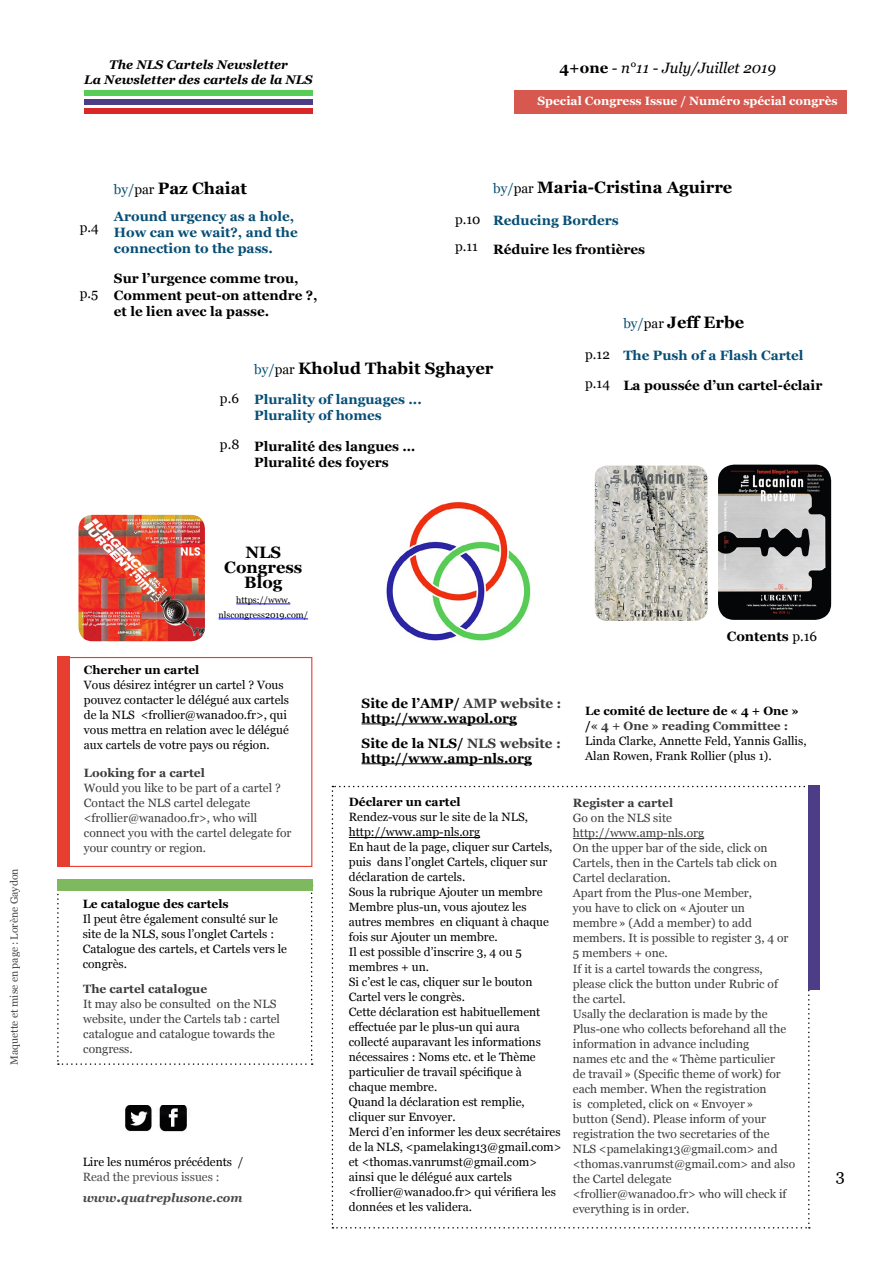
<style>
.page{position:relative;width:893px;height:1263px;background:#fff}
.page>*{position:absolute;margin:0;border:0;box-sizing:border-box;transform-origin:0 0}
.t1{font:700 16.5px/15px "Georgia";color:#000;text-align:center}
.t2{font:16.5px "Georgia";color:#000}
.t3{font:italic 15px "Georgia";color:#000}
.t4{font:700 13.5px/16.2px "Georgia";color:#000}
.t5{font:700 13.5px/16.2px "Georgia";color:#064e75}
.t6{font:13.5px "Georgia";color:#000}
.t7{font:italic 700 12.45px/15px "Georgia";color:#000;text-align:center}
.t8{font:12px/15px "Georgia";color:#000}
.t9{font:12px/15px "Georgia";color:#3c3c3b}
.t10{font:700 12px "Georgia";color:#000}
.t11{font:700 12px "Georgia";color:#3c3c3b}
.t12{font:12px/21px "Georgia";color:#4a4a49}
.t13{font:700 12px "Georgia";color:#fff}
.t14{font:10.5px "Georgia";color:#474746}
.t15{font:9px/15px "Georgia";color:#000;text-align:center}
.s1{font-weight:700;font-style:normal}
.s2{font-weight:400;font-size:13.5px;color:#064e75}
.s3{font-weight:400;font-size:13.5px}
.s4{font-weight:400;color:#000}
.s5{font-weight:400}
.s6{font-weight:700;font-style:italic}
.s7{font-weight:700;font-style:italic;font-size:15px}
.s8{color:#3c3c3b}
.s9{font-weight:700}
.s10{font-weight:700;color:#3c3c3b}
</style>
<div class="page">
<div style="left:515px;top:90px;width:332px;height:24px;background:#d7584e"></div>
<img style="left:159px;top:1105px;width:28px;height:27px">
<img style="left:126px;top:1105px;width:26px;height:27px">
<div style="left:84px;top:99px;width:228px;height:6px;background:#4c3d86"></div>
<div style="left:84px;top:90px;width:228px;height:6px;background:#58cd55"></div>
<div style="left:68px;top:657px;width:244px;height:210px;border:1px solid #e83e31"></div>
<svg style="left:332px;top:786px;width:478px;height:442px"></svg>
<svg style="left:57px;top:884px;width:256px;height:181px"></svg>
<div style="left:57px;top:657px;width:13px;height:210px;background:#e83e31"></div>
<div style="left:57px;top:879px;width:255px;height:11px;background:#7eb960"></div>
<div style="left:808px;top:785px;width:12px;height:205px;background:#4c3d86"></div>
<div style="left:84px;top:108px;width:228px;height:6px;background:#d92629"></div>
<hr style="left:362px;top:763px;width:170px;height:1px;background:#000">
<hr style="left:362px;top:723px;width:155px;height:1px;background:#000">
<img style="left:718px;top:465px;width:113px;height:155px">
<img style="left:386px;top:501px;width:145px;height:140px">
<img style="left:79px;top:515px;width:126px;height:126px">
<hr style="left:236px;top:604px;width:54px;height:1px;background:#00f">
<hr style="left:219px;top:619px;width:89px;height:1px;background:#00f">
<img style="left:594px;top:466px;width:113px;height:155px">
<p class="t14" style="left:6px;top:1065px;width:198px;rotate:-90deg">Maquette et mise en page : Lorène Gaydon</p>
<p class="t7" style="left:84px;top:57px;width:230px">The NLS Cartels Newsletter<br>La Newsletter des cartels de la NLS</p>
<p class="t3" style="left:559px;top:57px;width:218px"><span class="s1">4+one</span> - n°11 - July/Juillet 2019</p>
<p class="t13" style="left:537px;top:93px;width:302px">Special Congress Issue / Numéro spécial congrès</p>
<p class="t6" style="left:80px;top:218px;width:20px">p.4</p>
<p class="t6" style="left:80px;top:284px;width:20px">p.5</p>
<h1 class="t1" style="left:114px;top:181px;width:135px"><span class="s2">by/</span><span class="s3">par</span> Paz Chaiat</h1>
<p class="t5" style="left:114px;top:208px;width:185px">Around urgency as a hole,<br>How can we wait?, and the connection to the pass.</p>
<p class="t4" style="left:114px;top:271px;width:205px">Sur l’urgence comme trou,<br>Comment peut-on attendre ?, et le lien avec la passe.</p>
<h1 class="t1" style="left:493px;top:180px;width:241px"><span class="s2">by/</span><span class="s3">par</span> Maria-Cristina Aguirre</h1>
<p class="t5" style="left:455px;top:208px;width:165px;line-height:25.8px"><span class="s4">p.10</span> Reducing Borders <span class="s4">p.11</span></p>
<p class="t4" style="left:493px;top:241px;width:153px">Réduire les frontières</p>
<h1 class="t1" style="left:623px;top:315px;width:122px"><span class="s2">by/</span><span class="s3">par</span> Jeff Erbe</h1>
<p class="t6" style="left:220px;top:388px;width:20px">p.6</p>
<p class="t6" style="left:220px;top:434px;width:21px">p.8</p>
<h1 class="t1" style="left:254px;top:361px;width:241px"><span class="s2">by/</span><span class="s3">par</span> Kholud Thabit Sghayer</h1>
<p class="t5" style="left:254px;top:391px;width:169px">Plurality of languages ...<br>Plurality of homes</p>
<p class="t4" style="left:254px;top:438px;width:163px">Pluralité des langues …<br>Pluralité des foyers</p>
<p class="t5" style="left:623px;top:347px;width:182px">The Push of a Flash Cartel</p>
<p class="t6" style="left:585px;top:344px;width:26px">p.12</p>
<p class="t4" style="left:585px;top:377px;width:239px"><sup>p.14</sup> La poussée d’un cartel-éclair</p>
<h1 class="t1" style="left:224px;top:545px;width:80px">NLS<br>Congress<br>Blog</h1>
<p class="t15" style="left:219px;top:592px;width:91px">https://www. nlscongress2019.com/</p>
<p class="t4" style="left:727px;top:628px;width:92px">Contents <span class="s5">p.16</span></p>
<p class="t10" style="left:84px;top:663px;width:117px">Chercher un cartel</p>
<p class="t8" style="left:84px;top:677px;width:207px">Vous désirez intégrer un cartel ? Vous pouvez contacter le délégué aux cartels de la NLS &lt;frollier@wanadoo.fr&gt;, qui vous mettra en relation avec le délégué aux cartels de votre pays ou région.</p>
<p class="t11" style="left:84px;top:765px;width:122px">Looking for a cartel</p>
<p class="t9" style="left:84px;top:780px;width:209px">Would you like to be part of a cartel ?<br>Contact the NLS cartel delegate &lt;frollier@wanadoo.fr&gt;, who will connect you with the cartel delegate for your country or region.</p>
<p class="t10" style="left:83px;top:896px;width:148px">Le catalogue des cartels</p>
<p class="t8" style="left:83px;top:910px;width:206px">Il peut être également consulté sur le site de la NLS, sous l’onglet Cartels :<br>Catalogue des cartels, et Cartels vers le congrès.</p>
<p class="t11" style="left:83px;top:981px;width:125px">The cartel catalogue</p>
<p class="t9" style="left:83px;top:996px;width:198px">It may also be consulted on the NLS website, under the Cartels tab : cartel catalogue and catalogue towards the congress.</p>
<p class="t8" style="left:83px;top:1154px;width:162px">Lire les numéros précédents /</p>
<p class="t12" style="left:83px;top:1166px;width:161px">Read the previous issues : <span class="s6">www</span><span class="s7">.</span><span class="s6">quatreplusone.com</span></p>
<p class="t4" style="left:362px;top:695px;width:201px;line-height:15px">Site de l’AMP/ <span class="s8">AMP website : </span>http://www.wapol.org</p>
<p class="t4" style="left:362px;top:735px;width:201px;line-height:15px">Site de la NLS/ <span class="s8">NLS website : </span>http://www.amp-nls.org</p>
<p class="t8" style="left:585px;top:703px;width:223px"><span class="s9">Le comité de lecture de « 4 + One » /</span><span class="s10">« 4 + One » reading Committee :<br></span>Linda Clarke, Annette Feld, Yannis Gallis, Alan Rowen, Frank Rollier (plus 1).</p>
<p class="t10" style="left:349px;top:794px;width:113px">Déclarer un cartel</p>
<p class="t8" style="left:349px;top:809px;width:214px">Rendez-vous sur le site de la NLS, http://www.amp-nls.org<br>En haut de la page, cliquer sur Cartels, puis dans l’onglet Cartels, cliquer sur déclaration de cartels.<br>Sous la rubrique Ajouter un membre<br>Membre plus-un, vous ajoutez les autres membres en cliquant à chaque fois sur Ajouter un membre.<br>Il est possible d’inscrire 3, 4 ou 5 membres + un.<br>Si c’est le cas, cliquer sur le bouton<br>Cartel vers le congrès.<br>Cette déclaration est habituellement effectuée par le plus-un qui aura collecté auparavant les informations nécessaires : Noms etc. et le Thème particulier de travail spécifique à chaque membre.<br>Quand la déclaration est remplie, cliquer sur Envoyer.<br>Merci d’en informer les deux secrétaires de la NLS, &lt;pamelaking13@gmail.com&gt; et &lt;thomas.vanrumst@gmail.com&gt; ainsi que le délégué aux cartels &lt;frollier@wanadoo.fr&gt; qui vérifiera les données et les validera.</p>
<p class="t11" style="left:573px;top:796px;width:102px">Register a cartel</p>
<p class="t9" style="left:573px;top:810px;width:224px">Go on the NLS site http://www.amp-nls.org<br>On the upper bar of the side, click on<br>Cartels, then in the Cartels tab click on<br>Cartel declaration.<br>Apart from the Plus-one Member,<br>you have to click on «Ajouter un membre» (Add a member) to add members. It is possible to register 3, 4 or<br>5 members + one.<br>If it is a cartel towards the congress, please click the button under Rubric of the cartel.<br>Usally the declaration is made by the<br>Plus-one who collects beforehand all the information in advance including<br>names etc and the «Thème particulier<br>de travail» (Specific theme of work) for each member. When the registration<br>is completed, click on «Envoyer»<br>button (Send). Please inform of your registration the two secretaries of the<br>NLS &lt;pamelaking13@gmail.com&gt; and &lt;thomas.vanrumst@gmail.com&gt; and also the Cartel delegate &lt;frollier@wanadoo.fr&gt; who will check if everything is in order.</p>
<h1 class="t2" style="left:836px;top:1163px;width:11px">3</h1>
</div>
